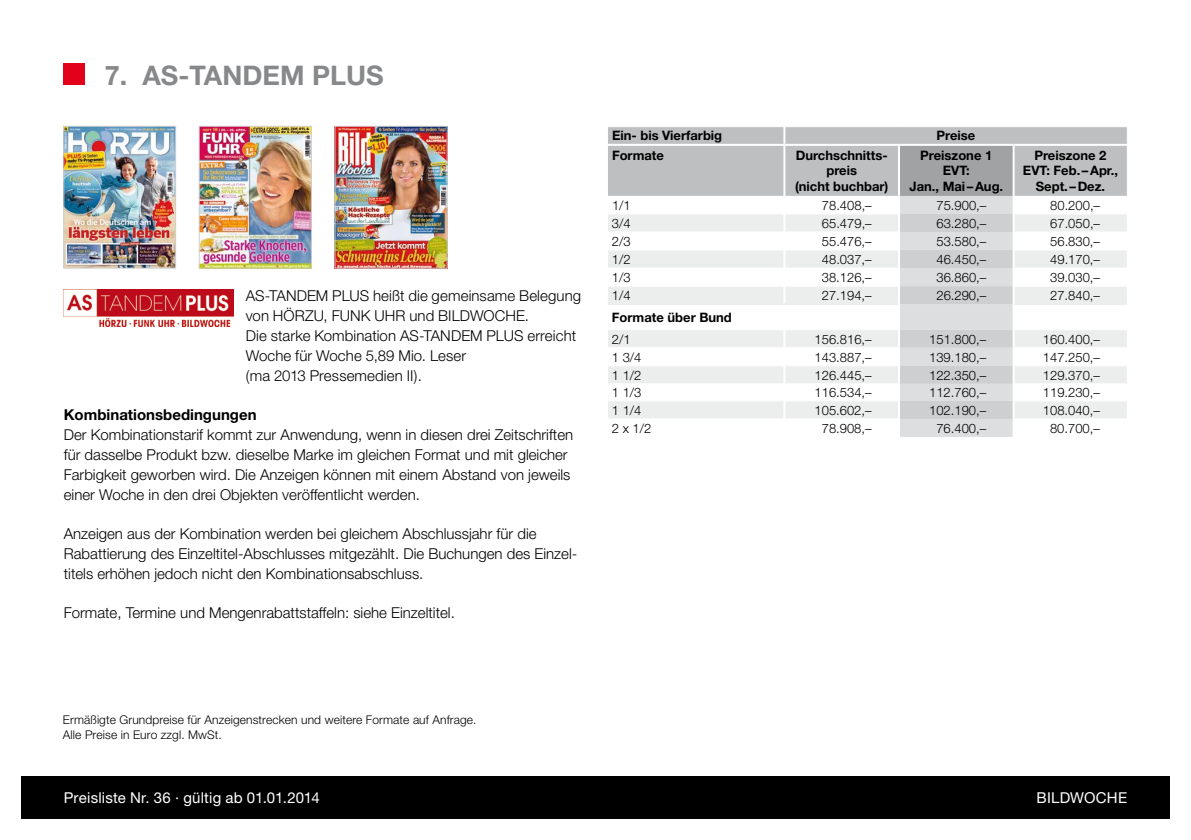
<style>
.page{position:relative;width:1191px;height:840px;background:#fff}
.page>*{position:absolute;margin:0;border:0;box-sizing:border-box;transform-origin:0 0}
.t1{font:700 27px "Helvetica Neue";color:#87888a}
.t2{font:300 15px/19.8px "Helvetica Neue";color:#000}
.t3{font:15px "Helvetica Neue";letter-spacing:.015em;color:#fff}
.t4{font:700 15px "Helvetica Neue";color:#000}
.t5{font:300 13px "Helvetica Neue";color:#000}
.t6{font:700 13px/15.6px "Helvetica Neue";color:#000;text-align:center}
.t7{font:300 12px/14.4px "Helvetica Neue";letter-spacing:.01em;color:#000}
</style>
<div class="page">
<div style="left:64px;top:64px;width:21px;height:21px;background:#e2001a"></div>
<div style="left:21px;top:775px;width:1148px;height:43px;background:#000"></div>
<img style="left:65px;top:128px;width:109px;height:138px">
<div style="left:63px;top:126px;width:113px;height:142px;border:1px solid #cecfd0"></div>
<img style="left:201px;top:128px;width:109px;height:138px">
<div style="left:199px;top:126px;width:113px;height:142px;border:1px solid #cecfd0"></div>
<img style="left:336px;top:128px;width:110px;height:138px">
<div style="left:334px;top:126px;width:114px;height:142px;border:1px solid #cecfd0"></div>
<img style="left:64px;top:289px;width:170px;height:38px">
<svg style="left:608px;top:127px;width:519px;height:309px"></svg>
<hr style="left:607px;top:144px;width:177px;height:2px;background:#fff">
<hr style="left:784px;top:144px;width:115px;height:2px;background:#fff">
<hr style="left:899px;top:144px;width:114px;height:2px;background:#fff">
<hr style="left:1013px;top:144px;width:114px;height:2px;background:#fff">
<hr style="left:607px;top:303px;width:177px;height:2px;background:#eceded">
<hr style="left:784px;top:303px;width:114px;height:2px;background:#eceded">
<hr style="left:1014px;top:303px;width:113px;height:2px;background:#eceded">
<hr style="left:898px;top:304px;width:2px;height:25px;background:#fff">
<hr style="left:1012px;top:304px;width:2px;height:25px;background:#fff">
<h1 class="t1" style="left:105px;top:59px;width:120px">7. AS-Tandem</h1>
<h1 class="t1" style="left:312px;top:59px;width:73px">PLUS</h1>
<p class="t2" style="left:246px;top:285px;width:337px">AS-TANDEM PLUS heißt die gemeinsame Belegung von HÖRZU, FUNK UHR und BILDWOCHE.<br>Die starke Kombination AS-TANDEM PLUS erreicht Woche für Woche 5,89 Mio. Leser<br>(ma 2013 Pressemedien II).</p>
<p class="t4" style="left:64px;top:405px;width:194px">Kombinationsbedingungen</p>
<p class="t2" style="left:64px;top:424px;width:511px">Der Kombinationstarif kommt zur Anwendung, wenn in diesen drei Zeitschriften für dasselbe Produkt bzw. dieselbe Marke im gleichen Format und mit gleicher Farbigkeit geworben wird. Die Anzeigen können mit einem Abstand von jeweils einer Woche in den drei Objekten veröffentlicht werden.</p>
<p class="t2" style="left:64px;top:523px;width:515px">Anzeigen aus der Kombination werden bei gleichem Abschlussjahr für die<br>Rabattierung des Einzeltitel-Abschlusses mitgezählt. Die Buchungen des Einzel&shy;titels erhöhen jedoch nicht den Kombinationsabschluss.</p>
<p class="t2" style="left:64px;top:602px;width:392px">Formate, Termine und Mengenrabattstaffeln: siehe Einzeltitel.</p>
<p class="t6" style="left:612px;top:128px;width:112px">Ein- bis Vierfarbig</p>
<p class="t6" style="left:936px;top:128px;width:40px">Preise</p>
<p class="t6" style="left:612px;top:147px;width:53px">Formate</p>
<p class="t6" style="left:795px;top:147px;width:95px">Durchschnitts&shy;preis<br>(nicht buchbar)</p>
<p class="t6" style="left:909px;top:147px;width:95px">Preiszone 1<br>EVT:<br>Jan., Mai –Aug.</p>
<p class="t6" style="left:1023px;top:147px;width:97px">Preiszone 2<br>EVT: Feb.–Apr.,<br>Sept.–Dez.</p>
<p class="t5" style="left:612px;top:197px;width:20px">1/1</p>
<p class="t5" style="left:822px;top:197px;width:51px">78.408,–</p>
<p class="t5" style="left:936px;top:197px;width:51px">75.900,–</p>
<p class="t5" style="left:1050px;top:197px;width:51px">80.200,–</p>
<p class="t5" style="left:612px;top:215px;width:20px">3/4</p>
<p class="t5" style="left:822px;top:215px;width:51px">65.479,–</p>
<p class="t5" style="left:936px;top:215px;width:51px">63.280,–</p>
<p class="t5" style="left:1050px;top:215px;width:51px">67.050,–</p>
<p class="t5" style="left:612px;top:233px;width:20px">2/3</p>
<p class="t5" style="left:822px;top:233px;width:51px">55.476,–</p>
<p class="t5" style="left:936px;top:233px;width:51px">53.580,–</p>
<p class="t5" style="left:1050px;top:233px;width:51px">56.830,–</p>
<p class="t5" style="left:612px;top:251px;width:20px">1/2</p>
<p class="t5" style="left:822px;top:251px;width:51px">48.037,–</p>
<p class="t5" style="left:936px;top:251px;width:51px">46.450,–</p>
<p class="t5" style="left:1050px;top:251px;width:51px">49.170,–</p>
<p class="t5" style="left:612px;top:269px;width:20px">1/3</p>
<p class="t5" style="left:822px;top:269px;width:51px">38.126,–</p>
<p class="t5" style="left:936px;top:269px;width:51px">36.860,–</p>
<p class="t5" style="left:1050px;top:269px;width:51px">39.030,–</p>
<p class="t5" style="left:612px;top:287px;width:20px">1/4</p>
<p class="t5" style="left:822px;top:287px;width:51px">27.194,–</p>
<p class="t5" style="left:936px;top:287px;width:51px">26.290,–</p>
<p class="t5" style="left:1050px;top:287px;width:51px">27.840,–</p>
<p class="t6" style="left:612px;top:309px;width:121px">Formate über Bund</p>
<p class="t5" style="left:612px;top:331px;width:20px">2/1</p>
<p class="t5" style="left:814px;top:331px;width:59px">156.816,–</p>
<p class="t5" style="left:929px;top:331px;width:59px">151.800,–</p>
<p class="t5" style="left:1043px;top:331px;width:59px">160.400,–</p>
<p class="t5" style="left:612px;top:349px;width:31px">1 3/4</p>
<p class="t5" style="left:814px;top:349px;width:59px">143.887,–</p>
<p class="t5" style="left:929px;top:349px;width:59px">139.180,–</p>
<p class="t5" style="left:1043px;top:349px;width:59px">147.250,–</p>
<p class="t5" style="left:612px;top:367px;width:31px">1 1/2</p>
<p class="t5" style="left:814px;top:367px;width:59px">126.445,–</p>
<p class="t5" style="left:929px;top:367px;width:59px">122.350,–</p>
<p class="t5" style="left:1043px;top:367px;width:59px">129.370,–</p>
<p class="t5" style="left:612px;top:384px;width:31px">1 1/3</p>
<p class="t5" style="left:814px;top:384px;width:59px">116.534,–</p>
<p class="t5" style="left:929px;top:384px;width:59px">112.760,–</p>
<p class="t5" style="left:1043px;top:384px;width:59px">119.230,–</p>
<p class="t5" style="left:612px;top:402px;width:31px">1 1/4</p>
<p class="t5" style="left:814px;top:402px;width:59px">105.602,–</p>
<p class="t5" style="left:929px;top:402px;width:59px">102.190,–</p>
<p class="t5" style="left:1042px;top:402px;width:59px">108.040,–</p>
<p class="t5" style="left:612px;top:420px;width:41px">2 x 1/2</p>
<p class="t5" style="left:821px;top:420px;width:51px">78.908,–</p>
<p class="t5" style="left:936px;top:420px;width:51px">76.400,–</p>
<p class="t5" style="left:1050px;top:420px;width:51px">80.700,–</p>
<p class="t7" style="left:63px;top:712px;width:415px">Ermäßigte Grundpreise für Anzeigenstrecken und weitere Formate auf Anfrage.<br>Alle Preise in Euro zzgl. MwSt.</p>
<p class="t3" style="left:64px;top:788px;width:257px">Preisliste Nr. 36 · gültig ab 01.01.2014</p>
<p class="t3" style="left:1036px;top:788px;width:92px">BILDWOCHE</p>
</div>
